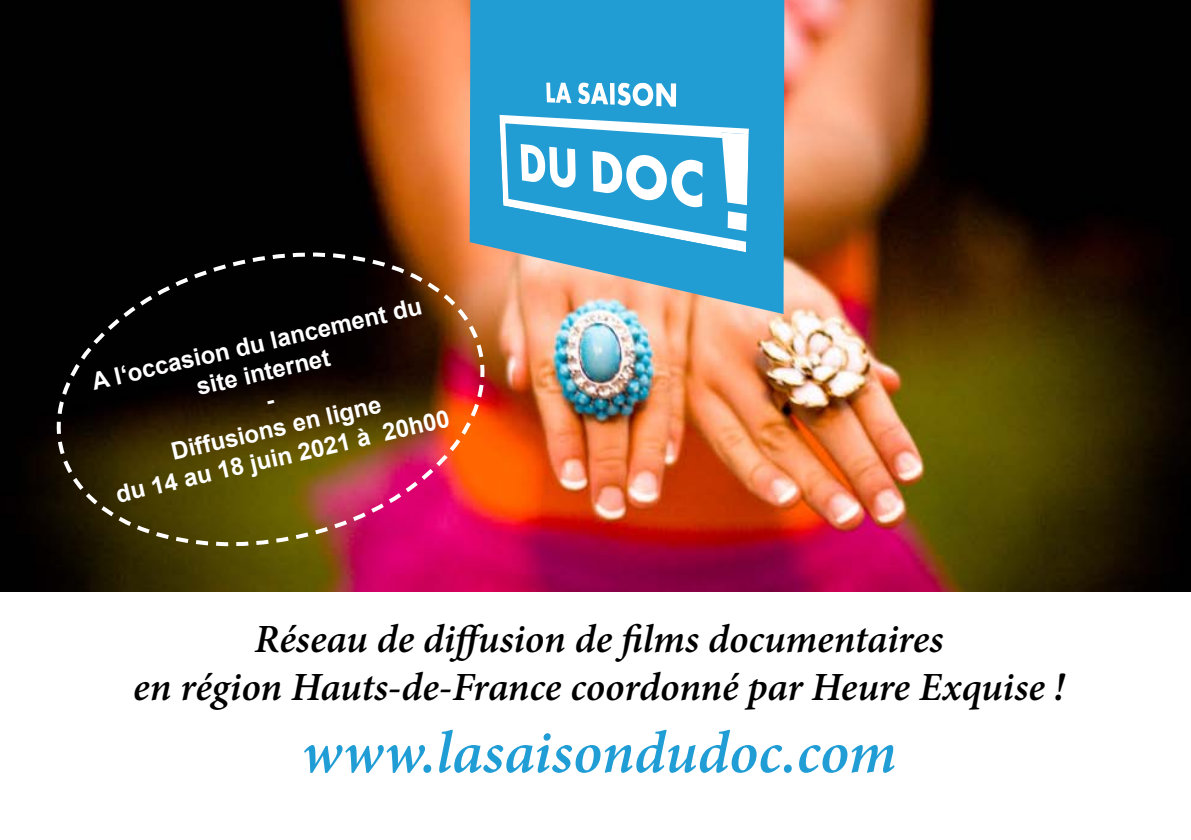
<style>
.page{position:relative;width:1191px;height:840px;background:#fff}
.page>*{position:absolute;margin:0;border:0;box-sizing:border-box;transform-origin:0 0}
.t1{font:italic 600 60px "Minion Pro";color:#209dd5}
.t2{font:italic 600 40px/48px "Minion Pro";letter-spacing:-.005em;color:#000;text-align:center}
.t3{font:700 24px/28.8px "Arial";color:#fff;text-align:center}
</style>
<div class="page">
<img style="left:0;top:0;width:1191px;height:591px">
<svg style="left:469px;top:0;width:315px;height:314px;background:#4aa0c6"></svg>
<svg style="left:546px;top:83px;width:25px;height:20px"></svg>
<svg style="left:578px;top:82px;width:30px;height:22px"></svg>
<svg style="left:610px;top:83px;width:4px;height:22px"></svg>
<svg style="left:617px;top:83px;width:59px;height:24px"></svg>
<svg style="left:499px;top:115px;width:250px;height:137px"></svg>
<svg style="left:486px;top:356px;width:4px;height:181px"></svg>
<svg style="left:244px;top:240px;width:237px;height:17px;background:#4e2d16"></svg>
<svg style="left:51px;top:261px;width:4px;height:181px"></svg>
<svg style="left:60px;top:541px;width:237px;height:17px;background:#463f0e"></svg>
<img style="left:55px;top:257px;width:431px;height:284px">
<p class="t3" style="left:87px;top:368px;width:343px;rotate:-13deg">A l‘occasion du lancement du site internet<br>-<br>Diffusions en ligne<br>du 14 au 18 juin 2021 à 20h00</p>
<p class="t2" style="left:133px;top:614px;width:933px">Réseau de diffusion de films documentaires<br>en région Hauts-de-France coordonné par Heure Exquise !</p>
<h1 class="t1" style="left:301px;top:710px;width:596px">www.lasaisondudoc.com</h1>
</div>
